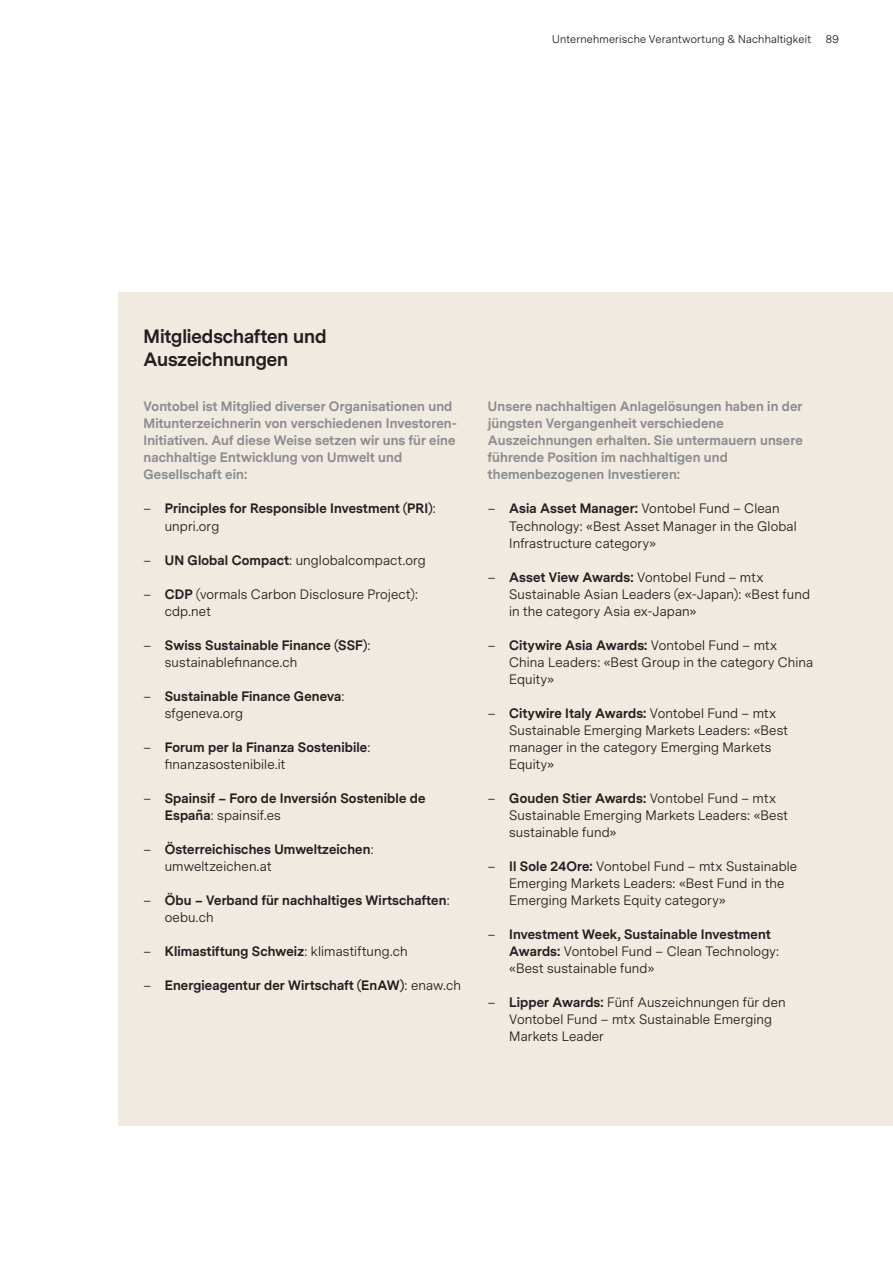
<style>
.page{position:relative;width:893px;height:1263px;background:#fff}
.page>*{position:absolute;margin:0;border:0;box-sizing:border-box;transform-origin:0 0}
.Paragraph_Title_1_12{font:700 18px/22.6px "Vontobel Sans";letter-spacing:-.005em;color:#231f20}
.t1{font:12.75px/17px "Vontobel Sans";letter-spacing:.01em;color:#231f20}
.t2{font:700 12.75px/17px "Vontobel Sans";letter-spacing:.01em;color:#231f20}
.Paragraph_Title_3_8{font:700 12.75px/17px "Vontobel Sans";letter-spacing:.01em;color:#8a8c8f}
.Page_Header_Informat{font:10.5px "Vontobel Sans";letter-spacing:.02em;color:#231f20}
.s1{font-weight:400}
.s2{font-weight:700}
</style>
<div class="page">
<div style="left:118px;top:292px;width:775px;height:834px;background:#f0eae0"></div>
<p class="Page_Header_Informat" style="left:552px;top:32px;width:260px">Unternehmerische Verantwortung &amp; Nachhaltigkeit</p>
<p class="Page_Header_Informat" style="left:826px;top:32px;width:14px">89</p>
<p class="Paragraph_Title_1_12" style="left:144px;top:326px;width:185px">Mitgliedschaften und<br>Auszeichnungen</p>
<p class="Paragraph_Title_3_8" style="left:144px;top:399px;width:315px">Vontobel ist Mitglied diverser Organisationen und Mitunterzeichnerin von verschiedenen Investoren-Initiativen. Auf diese Weise setzen wir uns für eine nachhaltige Entwicklung von Umwelt und Gesellschaft ein:</p>
<p class="t2" style="left:165px;top:501px;width:272px;text-indent:-21px"><span class="s1">–</span> Principles for Responsible Investment (PRI)<span class="s1">: unpri.org</span></p>
<p class="t1" style="left:144px;top:552px;width:284px">– <span class="s2">UN Global Compact</span>: unglobalcompact.org</p>
<p class="t1" style="left:165px;top:586px;width:255px;text-indent:-21px">– <span class="s2">CDP</span> (vormals Carbon Disclosure Project): cdp.net</p>
<p class="t2" style="left:165px;top:637px;width:207px;text-indent:-21px"><span class="s1">–</span> Swiss Sustainable Finance (SSF)<span class="s1">: sustainablefinance.ch</span></p>
<p class="t2" style="left:165px;top:688px;width:181px;text-indent:-21px"><span class="s1">–</span> Sustainable Finance Geneva<span class="s1">: sfgeneva.org</span></p>
<p class="t2" style="left:165px;top:739px;width:207px;text-indent:-21px"><span class="s1">–</span> Forum per la Finanza Sostenibile<span class="s1">: finanzasostenibile.it</span></p>
<p class="t2" style="left:165px;top:790px;width:262px;text-indent:-21px"><span class="s1">–</span> Spainsif – Foro de Inversión Sostenible de<br>España<span class="s1">: spainsif.es</span></p>
<p class="t2" style="left:165px;top:841px;width:210px;text-indent:-21px"><span class="s1">–</span> Österreichisches Umweltzeichen<span class="s1">: umweltzeichen.at</span></p>
<p class="t2" style="left:165px;top:892px;width:286px;text-indent:-21px"><span class="s1">–</span> Öbu – Verband für nachhaltiges Wirtschaften<span class="s1">: oebu.ch</span></p>
<p class="t2" style="left:144px;top:943px;width:266px"><span class="s1">–</span> Klimastiftung Schweiz<span class="s1">: klimastiftung.ch</span></p>
<p class="t2" style="left:144px;top:977px;width:319px"><span class="s1">–</span> Energieagentur der Wirtschaft (EnAW)<span class="s1">: enaw.ch</span></p>
<p class="Paragraph_Title_3_8" style="left:488px;top:399px;width:316px">Unsere nachhaltigen Anlagelösungen haben in der jüngsten Vergangenheit verschiedene Auszeichnungen erhalten. Sie untermauern unsere führende Position im nachhaltigen und themenbezogenen Investieren:</p>
<p class="t1" style="left:509px;top:501px;width:289px;text-indent:-21px">– <span class="s2">Asia Asset Manager:</span> Vontobel Fund – Clean<br>Technology: «Best Asset Manager in the Global<br>Infrastructure category»</p>
<p class="t1" style="left:509px;top:569px;width:302px;text-indent:-21px">– <span class="s2">Asset View Awards:</span> Vontobel Fund – mtx<br>Sustainable Asian Leaders (ex-Japan): «Best fund in the category Asia ex-Japan»</p>
<p class="t1" style="left:509px;top:637px;width:306px;text-indent:-21px">– <span class="s2">Citywire Asia Awards:</span> Vontobel Fund – mtx<br>China Leaders: «Best Group in the category China<br>Equity»</p>
<p class="t1" style="left:509px;top:705px;width:280px;text-indent:-21px">– <span class="s2">Citywire Italy Awards:</span> Vontobel Fund – mtx Sustainable Emerging Markets Leaders: «Best manager in the category Emerging Markets Equity»</p>
<p class="t1" style="left:509px;top:790px;width:280px;text-indent:-21px">– <span class="s2">Gouden Stier Awards:</span> Vontobel Fund – mtx<br>Sustainable Emerging Markets Leaders: «Best sustainable fund»</p>
<p class="t1" style="left:509px;top:858px;width:289px;text-indent:-21px">– <span class="s2">Il Sole 24Ore:</span> Vontobel Fund – mtx Sustainable<br>Emerging Markets Leaders: «Best Fund in the<br>Emerging Markets Equity category»</p>
<p class="t1" style="left:509px;top:926px;width:271px;text-indent:-21px">– <span class="s2">Investment Week, Sustainable Investment<br>Awards:</span> Vontobel Fund – Clean Technology: «Best sustainable fund»</p>
<p class="t1" style="left:509px;top:994px;width:278px;text-indent:-21px">– <span class="s2">Lipper Awards:</span> Fünf Auszeichnungen für den<br>Vontobel Fund – mtx Sustainable Emerging<br>Markets Leader</p>
</div>
